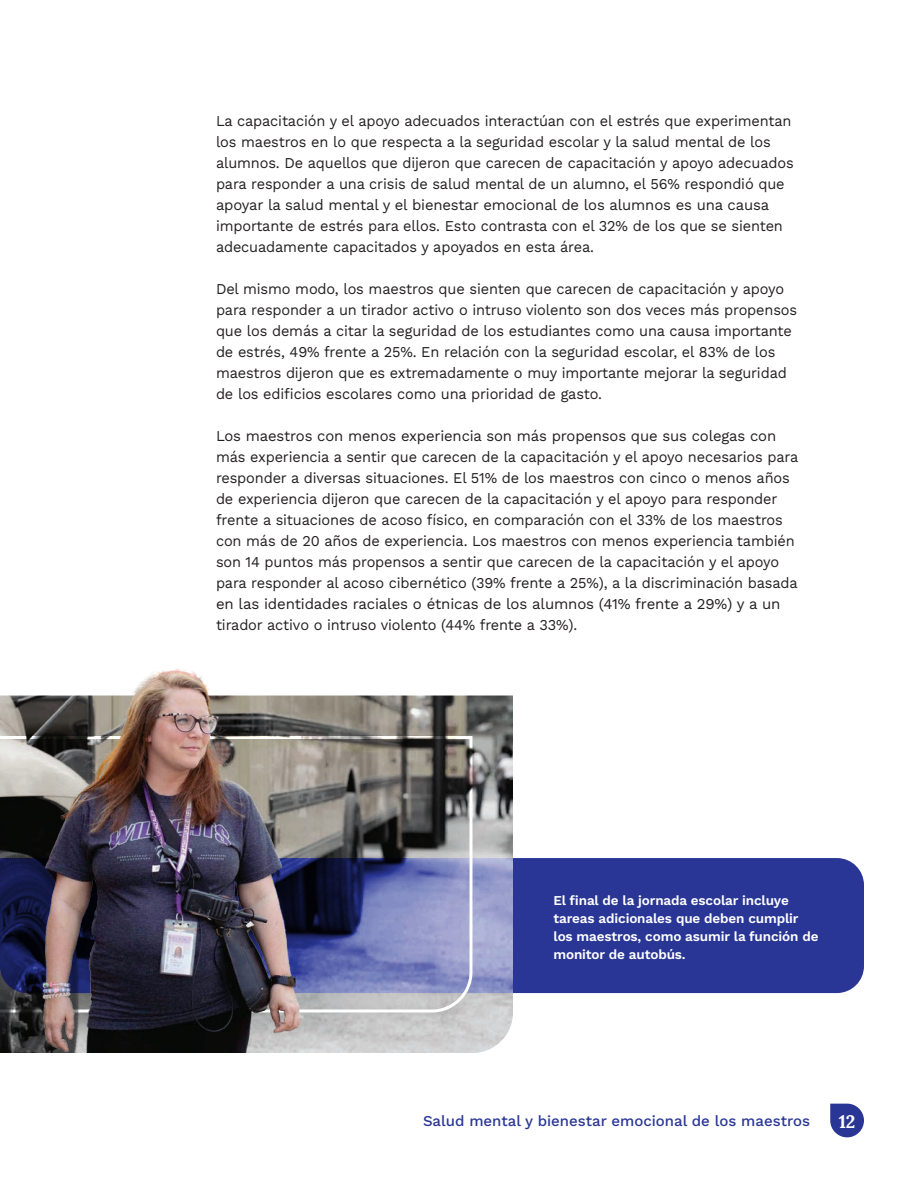
<style>
.page{position:relative;width:918px;height:1188px;background:#fff}
.page>*{position:absolute;margin:0;border:0;box-sizing:border-box;transform-origin:0 0}
.t1{font:700 18px "Lora";color:#fff}
.body-text{font:15px/21px "Work Sans";letter-spacing:-.01em;color:#231f20}
.t2{font:500 15px "Work Sans";color:#293695}
.captions{font:600 13.5px/18px "Work Sans";letter-spacing:-.01em;color:#fff}
</style>
<div class="page">
<div style="left:513px;top:858px;width:351px;height:135px;background:#293695"></div>
<img style="left:0;top:669px;width:513px;height:384px">
<svg style="left:830px;top:1104px;width:34px;height:33px"></svg>
<p class="body-text" style="left:216px;top:110px;width:579px">La capacitación y el apoyo adecuados interactúan con el estrés que experimentan los maestros en lo que respecta a la seguridad escolar y la salud mental de los alumnos. De aquellos que dijeron que carecen de capacitación y apoyo adecuados para responder a una crisis de salud mental de un alumno, el 56% respondió que apoyar la salud mental y el bienestar emocional de los alumnos es una causa importante de estrés para ellos. Esto contrasta con el 32% de los que se sienten adecuadamente capacitados y apoyados en esta área.</p>
<p class="body-text" style="left:216px;top:278px;width:583px">Del mismo modo, los maestros que sienten que carecen de capacitación y apoyo para responder a un tirador activo o intruso violento son dos veces más propensos que los demás a citar la seguridad de los estudiantes como una causa importante de estrés, 49% frente a 25%. En relación con la seguridad escolar, el 83% de los maestros dijeron que es extremadamente o muy importante mejorar la seguridad de los edificios escolares como una prioridad de gasto.</p>
<p class="body-text" style="left:216px;top:425px;width:584px">Los maestros con menos experiencia son más propensos que sus colegas con más experiencia a sentir que carecen de la capacitación y el apoyo necesarios para responder a diversas situaciones. El 51% de los maestros con cinco o menos años de experiencia dijeron que carecen de la capacitación y el apoyo para responder frente a situaciones de acoso físico, en comparación con el 33% de los maestros con más de 20 años de experiencia. Los maestros con menos experiencia también son 14 puntos más propensos a sentir que carecen de la capacitación y el apoyo para responder al acoso cibernético (39% frente a 25%), a la discriminación basada en las identidades raciales o étnicas de los alumnos (41% frente a 29%) y a un tirador activo o intruso violento (44% frente a 33%).</p>
<p class="captions" style="left:554px;top:891px;width:267px">El final de la jornada escolar incluye tareas adicionales que deben cumplir los maestros, como asumir la función de monitor de autobús.</p>
<p class="t2" style="left:423px;top:1109px;width:388px">Salud mental y bienestar emocional de los maestros</p>
<p class="t1" style="left:839px;top:1106px;width:18px">12</p>
</div>
